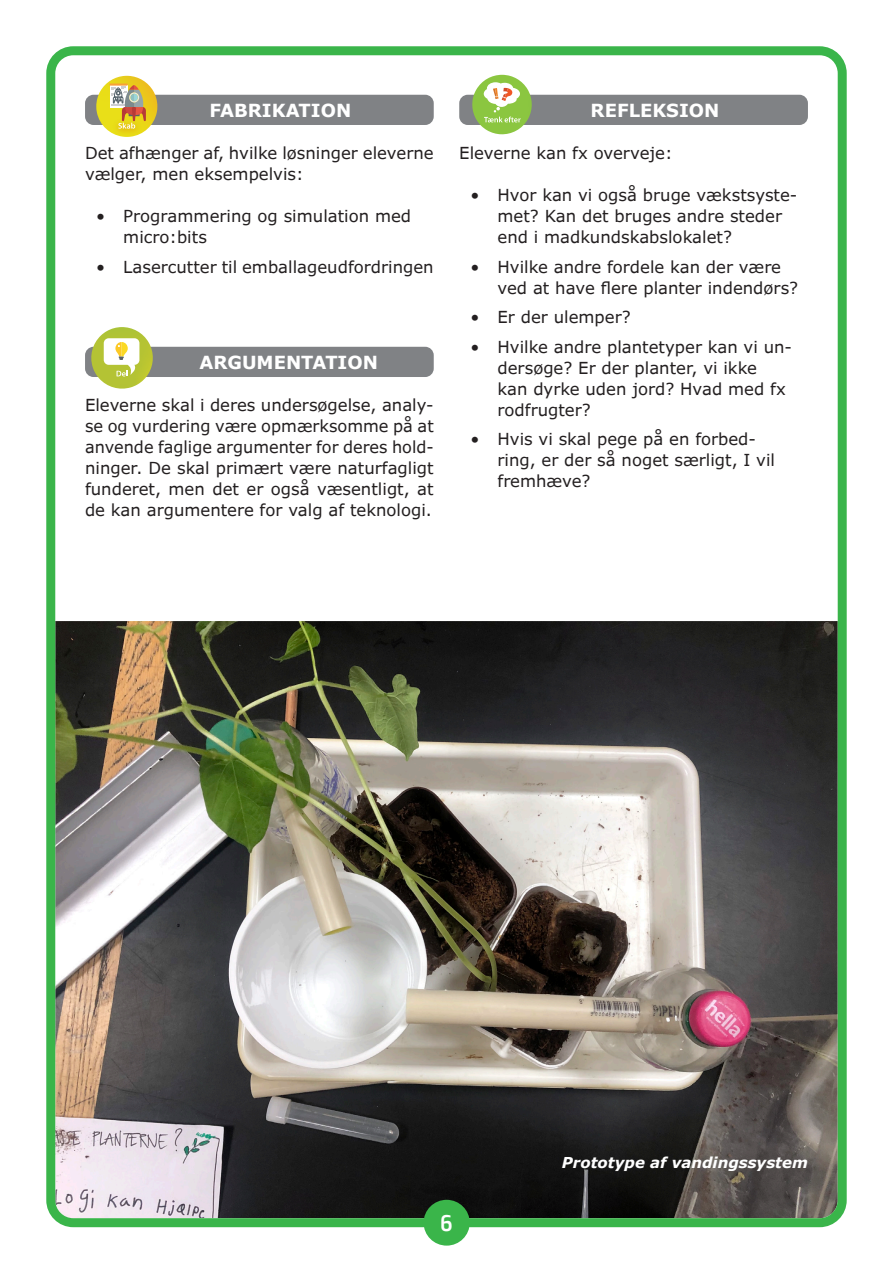
<style>
.page{position:relative;width:893px;height:1263px;background:#fff}
.page>*{position:absolute;margin:0;border:0;box-sizing:border-box;transform-origin:0 0}
.Nummerering{font:22.5px "Doppio One";color:#fff}
.Faglige_overskrifter{font:700 18px "Verdana Pro";color:#fff}
.Brødtekst{font:16.5px/21px "Verdana Pro";color:#231f20}
.brødtekst_luft{font:16.5px/21px "Verdana Pro";color:#231f20}
.Billedetekst{font:italic 700 15px "Verdana Pro";color:#fff}
</style>
<div class="page">
<div style="left:459px;top:95px;width:349px;height:30px;background:#808285;border-radius:9px"></div>
<img style="left:56px;top:621px;width:781px;height:596px">
<div style="left:46px;top:46px;width:801px;height:1181px;border:9px solid #3ab54a;border-radius:22px"></div>
<div style="left:424px;top:1200px;width:46px;height:45px;background:#3ab54a;border-radius:50%"></div>
<div style="left:85px;top:95px;width:349px;height:30px;background:#808285;border-radius:9px"></div>
<div style="left:85px;top:347px;width:349px;height:30px;background:#808285;border-radius:9px"></div>
<svg style="left:471px;top:82px;width:57px;height:53px"></svg>
<svg style="left:89px;top:327px;width:65px;height:62px"></svg>
<svg style="left:96px;top:76px;width:50px;height:61px"></svg>
<p class="Faglige_overskrifter" style="left:209px;top:99px;width:143px">FABRIKATION</p>
<p class="brødtekst_luft" style="left:85px;top:143px;width:350px">Det afhænger af, hvilke løsninger eleverne vælger, men eksempelvis:</p>
<p class="Brødtekst" style="left:123px;top:206px;width:289px;text-indent:-27px">• Programmering og simulation med micro:bits</p>
<p class="Brødtekst" style="left:96px;top:256px;width:339px">• Lasercutter til emballageudfordringen</p>
<p class="Faglige_overskrifter" style="left:200px;top:351px;width:180px">ARGUMENTATION</p>
<p class="Brødtekst" style="left:85px;top:395px;width:350px;text-align:justify">Eleverne skal i deres undersøgelse, analy&shy;se og vurdering være opmærksomme på at anvende faglige argumenter for deres hold&shy;ninger. De skal primært være naturfagligt funderet, men det er også væsentligt, at de kan argumentere for valg af teknologi.</p>
<p class="Faglige_overskrifter" style="left:591px;top:99px;width:130px">REFLEKSION</p>
<p class="brødtekst_luft" style="left:459px;top:143px;width:215px">Eleverne kan fx overveje:</p>
<p class="Brødtekst" style="left:497px;top:185px;width:301px;text-indent:-27px">• Hvor kan vi også bruge vækstsyste&shy;met? Kan det bruges andre steder end i madkundskabslokalet?</p>
<p class="Brødtekst" style="left:497px;top:256px;width:302px;text-indent:-27px">• Hvilke andre fordele kan der være ved at have flere planter indendørs?</p>
<p class="Brødtekst" style="left:470px;top:307px;width:162px">• Er der ulemper?</p>
<p class="Brødtekst" style="left:497px;top:336px;width:296px;text-indent:-27px">• Hvilke andre plantetyper kan vi un&shy;dersøge? Er der planter, vi ikke<br>kan dyrke uden jord? Hvad med fx rodfrugter?</p>
<p class="Brødtekst" style="left:497px;top:429px;width:279px;text-indent:-27px">• Hvis vi skal pege på en forbed&shy;ring, er der så noget særligt, I vil fremhæve?</p>
<p class="Nummerering" style="left:440px;top:1208px;width:15px">6</p>
<p class="Billedetekst" style="left:562px;top:1153px;width:247px">Prototype af vandingssystem</p>
</div>
